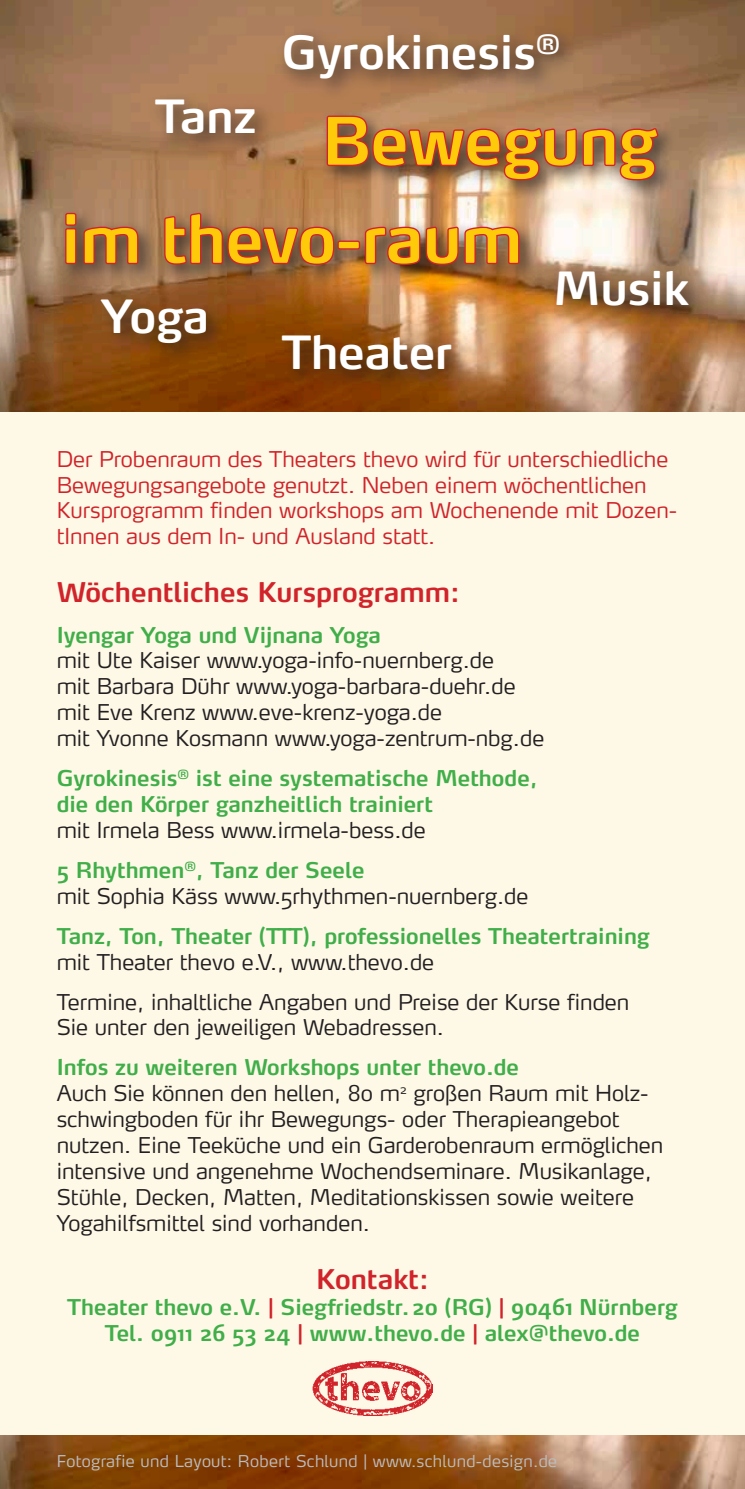
<style>
.page{position:relative;width:745px;height:1489px;background:#fff}
.page>*{position:absolute;margin:0;border:0;box-sizing:border-box;transform-origin:0 0}
.t1{font:600 64.5px/98px "Max";color:#feca0a}
.t2{font:600 45.25px "Max";color:#fff}
.t3{font:600 27px "Max";color:#d1232a}
.t4{font:300 21.5px/25.8px "Max";color:#231f20}
.t5{font:600 21.5px/25.8px "Max";color:#40ae49}
.t6{font:300 21.5px/25.8px "Max";color:#d1232a}
.t7{font:300 16.25px "Max";letter-spacing:.02em;color:#bcbdc0}
.s1{font-weight:600;color:#40ae49}
.s2{color:#d1232a}
</style>
<div class="page">
<img style="left:0;top:0;width:744px;height:412px">
<img style="left:0;top:1434px;width:744px;height:54px">
<div style="left:0;top:412px;width:744px;height:1022px;background:#fef9e7"></div>
<div style="left:276px;top:26px;width:303px;height:74px;background:#231f20;opacity:.75"></div>
<div style="left:548px;top:264px;width:160px;height:64px;background:#231f20;opacity:.75"></div>
<div style="left:274px;top:327px;width:198px;height:65px;background:#231f20;opacity:.75"></div>
<div style="left:148px;top:92px;width:128px;height:65px;background:#231f20;opacity:.75"></div>
<div style="left:95px;top:292px;width:133px;height:73px;background:#231f20;opacity:.75"></div>
<div style="left:320px;top:110px;width:357px;height:91px;background:#231f20;opacity:.75"></div>
<img style="left:325px;top:111px;width:335px;height:71px">
<img style="left:312px;top:1361px;width:120px;height:54px">
<div style="left:58px;top:207px;width:481px;height:78px;background:#231f20;opacity:.75"></div>
<svg style="left:64px;top:211px;width:76px;height:54px;background:#9b5746"></svg>
<svg style="left:163px;top:211px;width:172px;height:55px;background:#a05941"></svg>
<div style="left:337px;top:240px;width:23px;height:9px;border:3px solid #d1232a"></div>
<img style="left:363px;top:225px;width:157px;height:41px">
<h2 class="t2" style="left:281px;top:24px;width:280px">Gyrokinesis<sup>®</sup></h2>
<h2 class="t2" style="left:155px;top:88px;width:103px">Tanz</h2>
<h1 class="t1" style="left:61px;top:92px;width:597px;text-indent:261px">Bewegung im thevo-raum</h1>
<h2 class="t2" style="left:101px;top:288px;width:109px">Yoga</h2>
<h2 class="t2" style="left:281px;top:324px;width:172px">Theater</h2>
<h2 class="t2" style="left:553px;top:260px;width:137px">Musik</h2>
<p class="t6" style="left:57px;top:446px;width:621px">Der Probenraum des Theaters thevo wird für unterschiedliche Bewegungsangebote genutzt. Neben einem wöchentlichen Kursprogramm finden workshops am Wochenende mit Dozen&shy;tInnen aus dem In- und Ausland statt.</p>
<p class="t3" style="left:57px;top:575px;width:404px">Wöchentliches Kursprogramm:</p>
<p class="t5" style="left:57px;top:621px;width:325px">Iyengar Yoga und Vijnana Yoga</p>
<p class="t4" style="left:57px;top:647px;width:488px">mit Ute Kaiser www.yoga-info-nuernberg.de<br>mit Barbara Dühr www.yoga-barbara-duehr.de mit Eve Krenz www.eve-krenz-yoga.de<br>mit Yvonne Kosmann www.yoga-zentrum-nbg.de</p>
<p class="t5" style="left:57px;top:765px;width:482px">Gyrokinesis<sup>®</sup> ist eine systematische Methode, die den Körper ganzheitlich trainiert</p>
<p class="t4" style="left:57px;top:809px;width:370px;line-height:40px">mit Irmela Bess www.irmela-bess.de<br><span class="s1">5 Rhythmen</span><sup>®</sup><span class="s1">, Tanz der Seele</span></p>
<p class="t4" style="left:57px;top:882px;width:473px">mit Sophia Käss www.5rhythmen-nuernberg.de</p>
<p class="t5" style="left:57px;top:922px;width:594px">Tanz, Ton, Theater (TTT), professionelles Theatertraining</p>
<p class="t4" style="left:57px;top:941px;width:573px;line-height:40px">mit Theater thevo e.V., www.thevo.de<br>Termine, inhaltliche Angaben und Preise der Kurse finden</p>
<p class="t4" style="left:57px;top:1014px;width:388px">Sie unter den jeweiligen Webadressen.</p>
<p class="t4" style="left:57px;top:1054px;width:607px"><span class="s1">Infos zu weiteren Workshops unter thevo.de<br></span>Auch Sie können den hellen, 80 m<sup>2</sup> großen Raum mit Holz&shy;schwingboden für ihr Bewegungs- oder Therapieangebot nutzen. Eine Teeküche und ein Garderobenraum ermöglichen intensive und angenehme Wochendseminare. Musikanlage, Stühle, Decken, Matten, Meditationskissen sowie weitere Yogahilfsmittel sind vorhanden.</p>
<p class="t3" style="left:316px;top:1261px;width:114px">Kontakt:</p>
<p class="t5" style="left:67px;top:1293px;width:611px;text-align:center">Theater thevo e.V. <span class="s2">|</span> Siegfriedstr. 20 (RG) <span class="s2">|</span> 90461 Nürnberg<br>Tel. 0911 26 53 24 <span class="s2">|</span> www.thevo.de <span class="s2">|</span> alex@thevo.de</p>
<p class="t7" style="left:57px;top:1450px;width:501px">Fotografie und Layout: Robert Schlund | www.schlund-design.de</p>
</div>
